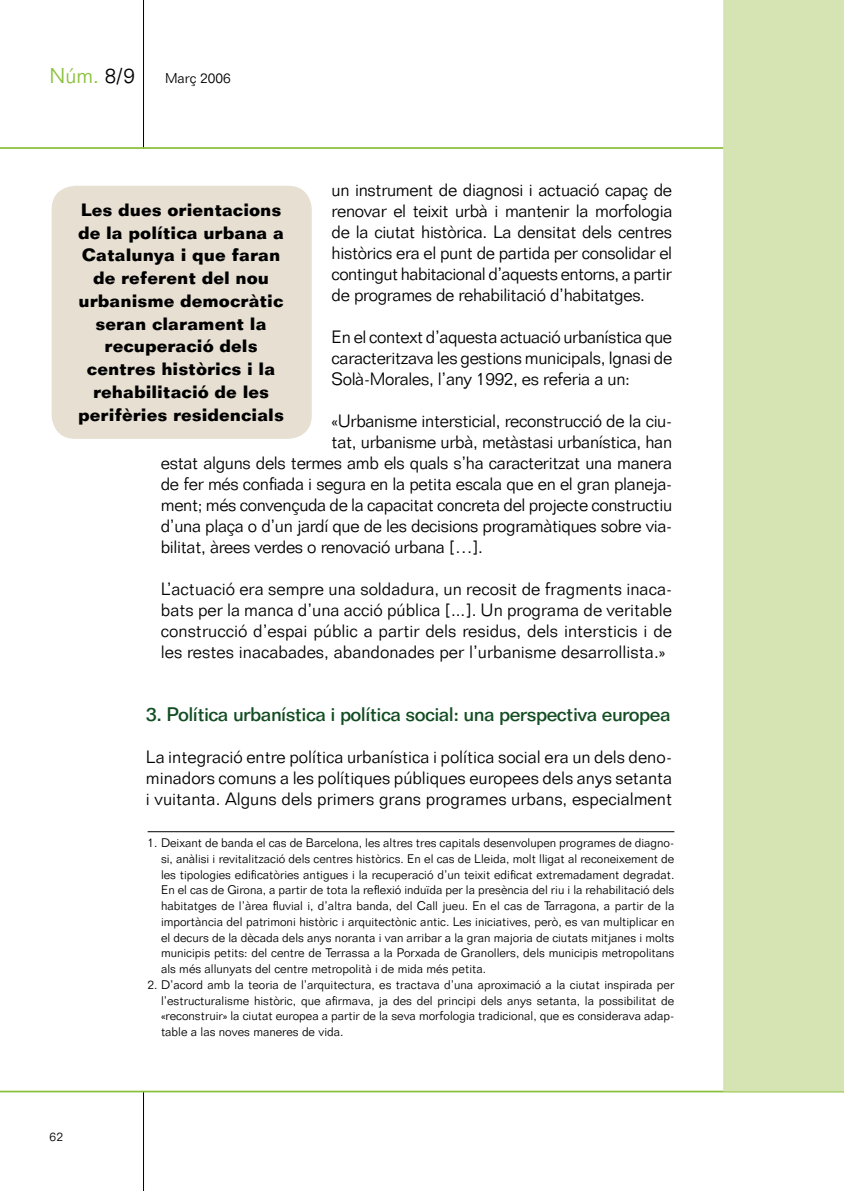
<style>
.page{position:relative;width:844px;height:1191px;background:#fff}
.page>*{position:absolute;margin:0;border:0;box-sizing:border-box;transform-origin:0 0}
.Nivell_1{font:500 19.25px "Folio BT";letter-spacing:-.03em;color:#124d22}
.Nivell_quadradet_text{font:300 17.5px/21px "Folio BT";letter-spacing:-.02em;color:#000;text-align:justify}
._00_Cos_de_text{font:300 17.5px/21px "Folio BT";letter-spacing:-.02em;color:#000;text-align:justify}
.Destacat{font:700 17.5px/22.8px "Folio BT";color:#000;text-align:center}
.t1{font:300 14px "Folio BT";color:#000}
.nota_pie{font:300 12.25px/15.8px "Folio BT";color:#000;text-align:justify}
.s1{font-size:21px;color:#8bc03c}
.s2{font-size:21px}
.s3{font-style:italic;font-size:21px}
</style>
<div class="page">
<hr style="left:143px;top:0;width:1px;height:149px;background:#000">
<hr style="left:0;top:147px;width:843px;height:2px;background:#8bc03c">
<hr style="left:143px;top:1091px;width:1px;height:100px;background:#000">
<hr style="left:0;top:1090px;width:843px;height:2px;background:#8bc03c">
<div style="left:723px;top:0;width:120px;height:1091px;background:#d6e4b3"></div>
<svg style="left:843px;top:0;width:1px;height:1092px"></svg>
<hr style="left:147px;top:831px;width:527px;height:1px;background:#000">
<div style="left:52px;top:186px;width:260px;height:253px;background:#e6dfd2"></div>
<p class="t1" style="left:50px;top:69px;width:183px"><span class="s1">Núm.</span> <span class="s2">8</span><span class="s3">/</span><span class="s2">9</span> Març 2006</p>
<p class="_00_Cos_de_text" style="left:331px;top:179px;width:342px">un instrument de diagnosi i actuació capaç de renovar el teixit urbà i mantenir la morfologia de la ciutat històrica. La densitat dels centres històrics era el punt de partida per consolidar el contingut habitacional d’aquests entorns, a partir de programes de rehabilitació d’habitatges.</p>
<p class="_00_Cos_de_text" style="left:331px;top:326px;width:342px">En el context d’aquesta actuació urbanística que caracteritzava les gestions municipals, Ignasi de Solà-Morales, l’any 1992, es referia a un:</p>
<p class="Nivell_quadradet_text" style="left:331px;top:410px;width:342px">«Urbanisme intersticial, reconstrucció de la ciu-</p>
<p class="Nivell_quadradet_text" style="left:331px;top:431px;width:342px">tat, urbanisme urbà, metàstasi urbanística, han</p>
<p class="Nivell_quadradet_text" style="left:161px;top:452px;width:512px">estat alguns dels termes amb els quals s’ha caracteritzat una manera</p>
<p class="Nivell_quadradet_text" style="left:161px;top:473px;width:512px">de fer més confiada i segura en la petita escala que en el gran planeja-</p>
<p class="Nivell_quadradet_text" style="left:161px;top:494px;width:512px">ment; més convençuda de la capacitat concreta del projecte constructiu</p>
<p class="Nivell_quadradet_text" style="left:161px;top:515px;width:512px">d’una plaça o d’un jardí que de les decisions programàtiques sobre via-</p>
<p class="Nivell_quadradet_text" style="left:161px;top:536px;width:323px">bilitat, àrees verdes o renovació urbana […].</p>
<p class="Nivell_quadradet_text" style="left:161px;top:578px;width:512px">L’actuació era sempre una soldadura, un recosit de fragments inaca&shy;bats per la manca d’una acció pública [...]. Un programa de veritable construcció d’espai públic a partir dels residus, dels intersticis i de les restes inacabades, abandonades per l’urbanisme desarrollista.»</p>
<p class="Destacat" style="left:78px;top:198px;width:207px">Les dues orientacions de la política urbana a<br>Catalunya i que faran de referent del nou urbanisme democràtic seran clarament la recuperació dels centres històrics i la rehabilitació de les perifèries residencials</p>
<p class="Nivell_1" style="left:146px;top:702px;width:526px">3. Política urbanística i política social: una perspectiva europea</p>
<p class="_00_Cos_de_text" style="left:146px;top:746px;width:528px">La integració entre política urbanística i política social era un dels deno&shy;minadors comuns a les polítiques públiques europees dels anys setanta i vuitanta. Alguns dels primers grans programes urbans, especialment</p>
<p class="nota_pie" style="left:50px;top:1128px;width:15px">62</p>
<p class="nota_pie" style="left:161px;top:834px;width:515px;text-indent:-13px">1. Deixant de banda el cas de Barcelona, les altres tres capitals desenvolupen programes de diagno&shy;si, anàlisi i revitalització dels centres històrics. En el cas de Lleida, molt lligat al reconeixement de les tipologies edificatòries antigues i la recuperació d’un teixit edificat extremadament degradat.<br>En el cas de Girona, a partir de tota la reflexió induïda per la presència del riu i la rehabilitació dels habitatges de l’àrea fluvial i, d’altra banda, del Call jueu. En el cas de Tarragona, a partir de la importància del patrimoni històric i arquitectònic antic. Les iniciatives, però, es van multiplicar en el decurs de la dècada dels anys noranta i van arribar a la gran majoria de ciutats mitjanes i molts municipis petits: del centre de Terrassa a la Porxada de Granollers, dels municipis metropolitans als més allunyats del centre metropolità i de mida més petita.</p>
<p class="nota_pie" style="left:161px;top:976px;width:515px;text-indent:-13px">2. D’acord amb la teoria de l’arquitectura, es tractava d’una aproximació a la ciutat inspirada per l’estructuralisme històric, que afirmava, ja des del principi dels anys setanta, la possibilitat de «reconstruir» la ciutat europea a partir de la seva morfologia tradicional, que es considerava adap&shy;table a las noves maneres de vida.</p>
</div>
